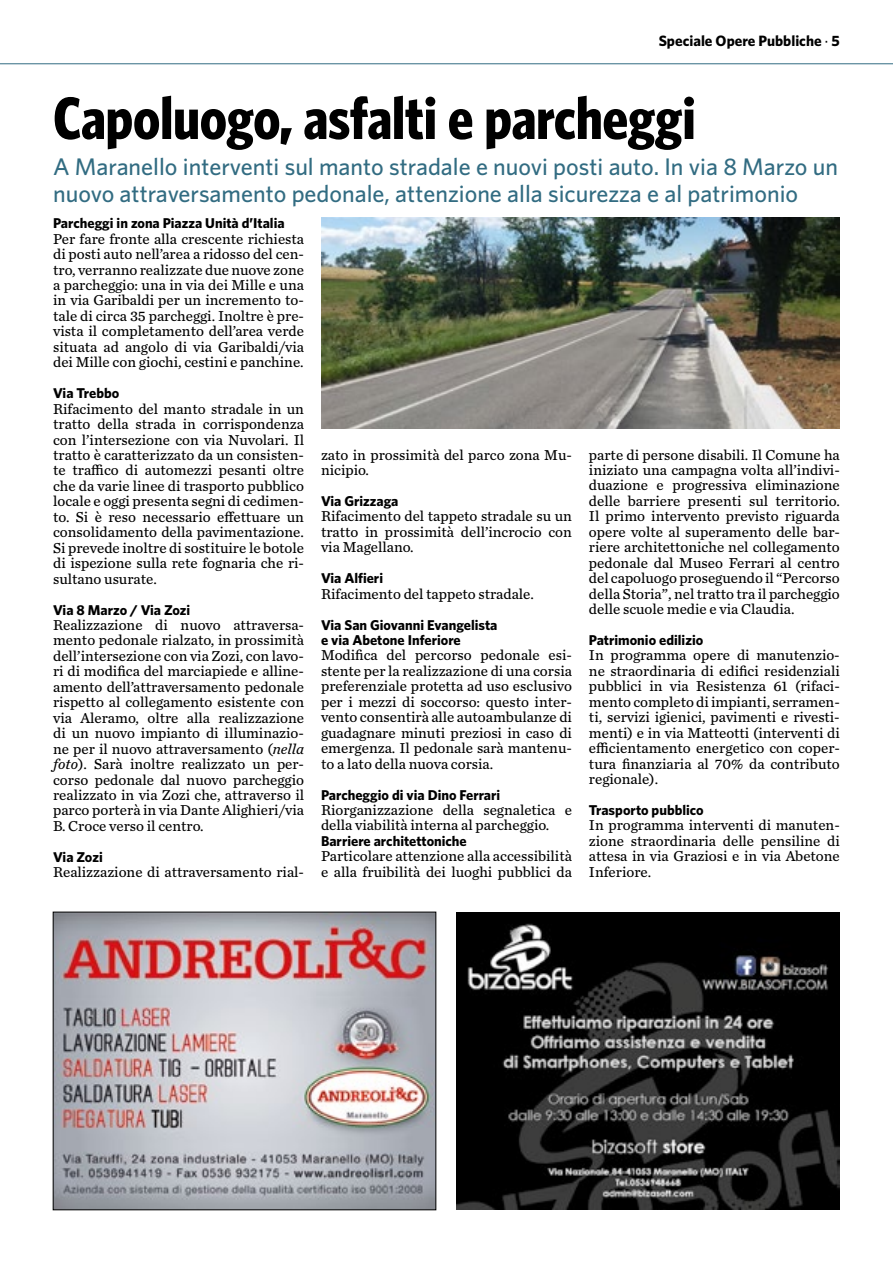
<style>
.page{position:relative;width:893px;height:1263px;background:#fff}
.page>*{position:absolute;margin:0;border:0;box-sizing:border-box;transform-origin:0 0}
.t1{font:700 60px "Whitney Condensed";color:#000}
.t2{font:500 24px/27px "Whitney";color:#326c82}
.t3{font:15px/15.5px "Chronicle Text G3";color:#000;text-align:justify}
.t4{font:700 15px "Whitney";color:#000}
.t5{font:700 14.25px/15.5px "Whitney";color:#000}
.s1{font-weight:500}
.s2{font-style:italic}
</style>
<div class="page">
<hr style="left:0;top:63px;width:893px;height:1px;background:#326c82">
<img style="left:321px;top:218px;width:519px;height:210px">
<img style="left:456px;top:912px;width:383px;height:298px">
<img style="left:55px;top:914px;width:379px;height:294px">
<div style="left:53px;top:912px;width:383px;height:298px;border:1px solid #000"></div>
<p class="t4" style="left:659px;top:32px;width:183px">Speciale Opere Pubbliche <span class="s1">·</span> 5</p>
<h1 class="t1" style="left:53px;top:83px;width:644px">Capoluogo, asfalti e parcheggi</h1>
<h2 class="t2" style="left:53px;top:152px;width:786px">A Maranello interventi sul manto stradale e nuovi posti auto. In via 8 Marzo un nuovo attraversamento pedonale, attenzione alla sicurezza e al patrimonio</h2>
<p class="t5" style="left:53px;top:215px;width:233px">Parcheggi in zona Piazza Unità d’Italia</p>
<p class="t3" style="left:53px;top:230px;width:252px">Per fare fronte alla crescente richiesta di posti auto nell’area a ridosso del cen&shy;tro, verranno realizzate due nuove zone a parcheggio: una in via dei Mille e una in via Garibaldi per un incremento to&shy;tale di circa 35 parcheggi. Inoltre è pre&shy;vista il completamento dell’area verde situata ad angolo di via Garibaldi/via dei Mille con giochi, cestini e panchine.</p>
<p class="t5" style="left:53px;top:385px;width:68px">Via Trebbo</p>
<p class="t3" style="left:53px;top:400px;width:252px">Rifacimento del manto stradale in un tratto della strada in corrispondenza con l’intersezione con via Nuvolari. Il tratto è caratterizzato da un consisten&shy;te traffico di automezzi pesanti oltre che da varie linee di trasporto pubblico locale e oggi presenta segni di cedimen&shy;to. Si è reso necessario effettuare un consolidamento della pavimentazione.<br>Si prevede inoltre di sostituire le botole di ispezione sulla rete fognaria che ri&shy;sultano usurate.</p>
<p class="t5" style="left:53px;top:601px;width:139px">Via 8 Marzo / Via Zozi</p>
<p class="t3" style="left:53px;top:616px;width:252px">Realizzazione di nuovo attraversa&shy;mento pedonale rialzato, in prossimità dell’intersezione con via Zozi, con lavo&shy;ri di modifica del marciapiede e alline&shy;amento dell’attraversamento pedonale rispetto al collegamento esistente con via Aleramo, oltre alla realizzazione di un nuovo impianto di illuminazio&shy;ne per il nuovo attraversamento (<span class="s2">nella foto</span>). Sarà inoltre realizzato un per&shy;corso pedonale dal nuovo parcheggio realizzato in via Zozi che, attraverso il parco porterà in via Dante Alighieri/via B. Croce verso il centro.</p>
<p class="t5" style="left:53px;top:849px;width:51px">Via Zozi</p>
<p class="t3" style="left:53px;top:864px;width:252px">Realizzazione di attraversamento rial-</p>
<p class="t3" style="left:321px;top:446px;width:252px">zato in prossimità del parco zona Mu&shy;nicipio.</p>
<p class="t5" style="left:321px;top:493px;width:79px">Via Grizzaga</p>
<p class="t3" style="left:321px;top:508px;width:252px">Rifacimento del tappeto stradale su un tratto in prossimità dell’incrocio con via Magellano.</p>
<p class="t5" style="left:321px;top:570px;width:64px">Via Alfieri</p>
<p class="t3" style="left:321px;top:585px;width:214px">Rifacimento del tappeto stradale.</p>
<p class="t5" style="left:321px;top:616px;width:178px">Via San Giovanni Evangelista e via Abetone Inferiore</p>
<p class="t3" style="left:321px;top:647px;width:252px">Modifica del percorso pedonale esi&shy;stente per la realizzazione di una corsia preferenziale protetta ad uso esclusivo per i mezzi di soccorso: questo inter&shy;vento consentirà alle autoambulanze di guadagnare minuti preziosi in caso di emergenza. Il pedonale sarà mantenu&shy;to a lato della nuova corsia.</p>
<p class="t5" style="left:321px;top:786px;width:181px">Parcheggio di via Dino Ferrari</p>
<p class="t3" style="left:321px;top:801px;width:252px">Riorganizzazione della segnaletica e della viabilità interna al parcheggio.</p>
<p class="t5" style="left:321px;top:833px;width:147px">Barriere architettoniche</p>
<p class="t3" style="left:321px;top:848px;width:252px">Particolare attenzione alla accessibilità e alla fruibilità dei luoghi pubblici da</p>
<p class="t3" style="left:589px;top:446px;width:252px">parte di persone disabili. Il Comune ha iniziato una campagna volta all’indivi&shy;duazione e progressiva eliminazione delle barriere presenti sul territorio.<br>Il primo intervento previsto riguarda opere volte al superamento delle bar&shy;riere architettoniche nel collegamento pedonale dal Museo Ferrari al centro del capoluogo proseguendo il “Percorso della Storia”, nel tratto tra il parcheggio delle scuole medie e via Claudia.</p>
<p class="t5" style="left:589px;top:632px;width:116px">Patrimonio edilizio</p>
<p class="t3" style="left:589px;top:647px;width:252px">In programma opere di manutenzio&shy;ne straordinaria di edifici residenziali pubblici in via Resistenza 61 (rifaci&shy;mento completo di impianti, serramen&shy;ti, servizi igienici, pavimenti e rivesti&shy;menti) e in via Matteotti (interventi di efficientamento energetico con coper&shy;tura finanziaria al 70% da contributo regionale).</p>
<p class="t5" style="left:589px;top:802px;width:116px">Trasporto pubblico</p>
<p class="t3" style="left:589px;top:817px;width:252px">In programma interventi di manuten&shy;zione straordinaria delle pensiline di attesa in via Graziosi e in via Abetone Inferiore.</p>
</div>
